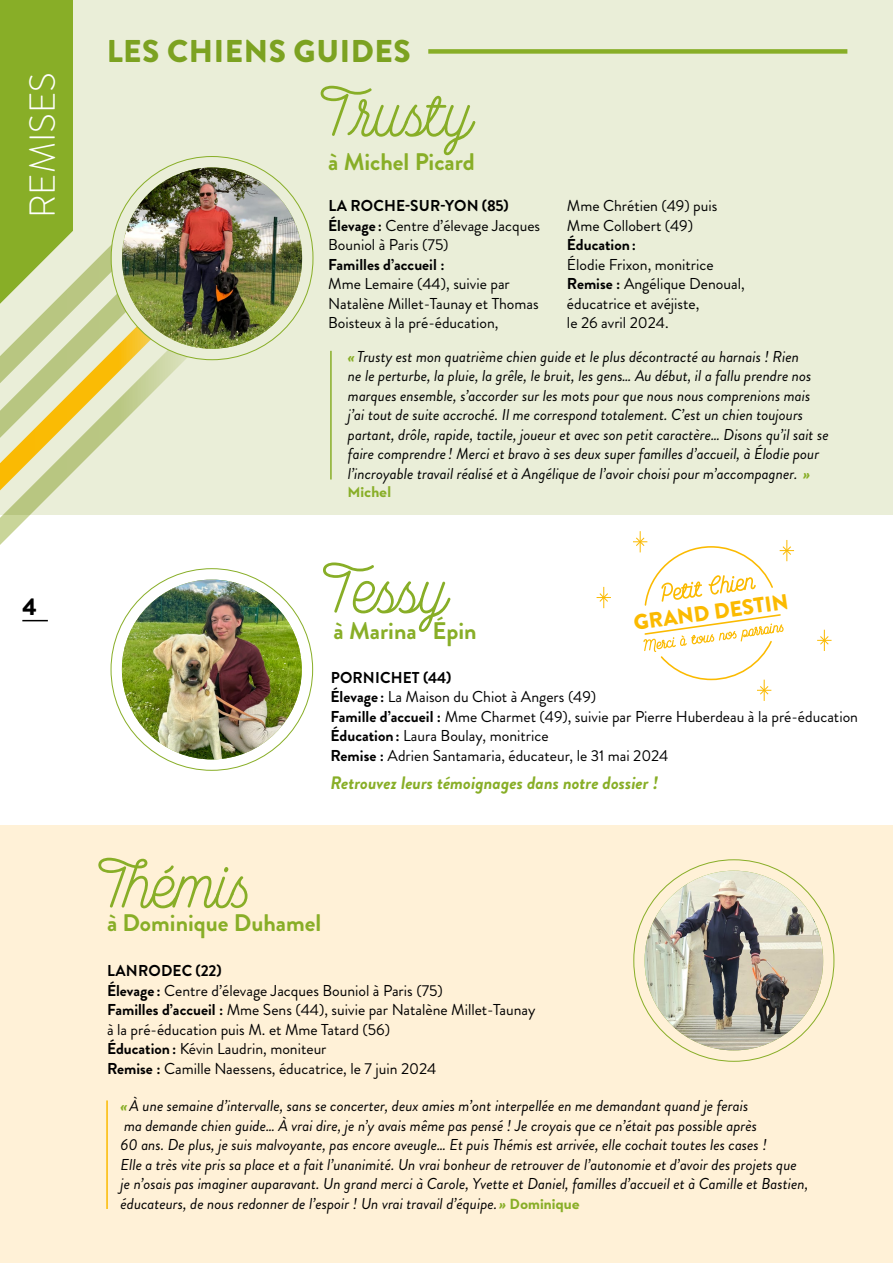
<style>
.page{position:relative;width:893px;height:1263px;background:#fff}
.page>*{position:absolute;margin:0;border:0;box-sizing:border-box;transform-origin:0 0}
.t1{font:500 60px "Lumen Script";letter-spacing:.015em;color:#88ae27}
.t2{font:300 36px "Brandon Grotesque";color:#fff}
.t3{font:900 31.5px "Brandon Grotesque";letter-spacing:.02em;color:#88ae27}
.t4{font:700 24px "Brandon Grotesque";color:#88ae27}
.t5{font:900 24px "Brandon Grotesque";color:#000}
.t6{font:900 21.6px "Brandon Grotesque";color:#fbba00}
.t7{font:italic 700 18px "Brandon Grotesque";color:#88ae27}
.t8{font:italic 15.75px/19.5px "Brandon Grotesque";color:#000}
.t9{font:15.75px/19.5px "Brandon Grotesque";color:#000}
.t10{font:700 15.75px "Brandon Grotesque";color:#000}
.t11{font:700 15px "Neutra Text";color:#88ae27}
.s1{font-weight:700}
.s2{font-weight:700;color:#88ae27}
.s3{font-family:"Neutra Text";font-weight:700;font-style:normal;font-size:15px;color:#88ae27}
</style>
<div class="page">
<div style="left:0;top:0;width:893px;height:514px;background:#eaeed8"></div>
<div style="left:0;top:0;width:72px;height:315px;background:#88ae27"></div>
<div style="left:428px;top:49px;width:419px;height:5px;background:#88ae27"></div>
<hr style="left:330px;top:351px;width:2px;height:128px;background:#88ae27">
<hr style="left:892px;top:379px;width:1px;height:421px;background:#fff1d7">
<div style="left:0;top:825px;width:893px;height:438px;background:#fff1d7"></div>
<svg style="left:0;top:220px;width:257px;height:387px"></svg>
<div style="left:111px;top:157px;width:202px;height:203px;background:#eaeed8;border-radius:101px"></div>
<img style="left:122px;top:167px;width:180px;height:182px;border-radius:90px">
<img style="left:645px;top:871px;width:178px;height:179px;border-radius:89px">
<hr style="left:106px;top:1100px;width:2px;height:109px;background:#fbba00">
<img style="left:122px;top:579px;width:180px;height:180px;border-radius:90px">
<svg style="left:633px;top:531px;width:161px;height:170px"></svg>
<svg style="left:597px;top:587px;width:14px;height:21px"></svg>
<svg style="left:817px;top:630px;width:14px;height:21px"></svg>
<h2 class="t2" style="left:18px;top:218px;width:147px;rotate:-90deg">REMISES</h2>
<h3 class="t5" style="left:22px;top:589px;width:16px">4</h3>
<h3 class="t3" style="left:106px;top:29px;width:306px">LES CHIENS GUIDES</h3>
<h1 class="t1" style="left:328px;top:75px;width:146px">Trusty</h1>
<h3 class="t4" style="left:328px;top:145px;width:148px">à Michel Picard</h3>
<p class="t9" style="left:328px;top:196px;width:213px"><span class="s1">LA ROCHE-SUR-YON (85)<br>Élevage :</span> Centre d’élevage Jacques<br>Bouniol à Paris (75)</p>
<p class="t10" style="left:328px;top:253px;width:118px">Familles d’accueil :</p>
<p class="t9" style="left:328px;top:274px;width:212px">Mme Lemaire (44), suivie par<br>Natalène Millet-Taunay et Thomas<br>Boisteux à la pré-éducation,</p>
<p class="t9" style="left:567px;top:196px;width:152px">Mme Chrétien (49) puis<br>Mme Collobert (49)</p>
<p class="t10" style="left:567px;top:234px;width:71px">Éducation:</p>
<p class="t9" style="left:567px;top:255px;width:179px">Élodie Frixon, monitrice<br><span class="s1">Remise :</span> Angélique Denoual, éducatrice et avéjiste,<br>le 26 avril 2024.</p>
<p class="t8" style="left:348px;top:347px;width:482px"><span class="s2">«</span> Trusty est mon quatrième chien guide et le plus décontracté au harnais ! Rien<br>ne le perturbe, la pluie, la grêle, le bruit, les gens… Au début, il a fallu prendre nos marques ensemble, s’accorder sur les mots pour que nous nous comprenions mais j’ai tout de suite accroché. Il me correspond totalement. C’est un chien toujours partant, drôle, rapide, tactile, joueur et avec son petit caractère… Disons qu’il sait se faire comprendre ! Merci et bravo à ses deux super familles d’accueil, à Élodie pour l’incroyable travail réalisé et à Angélique de l’avoir choisi pour m’accompagner. <span class="s2">»</span></p>
<p class="t11" style="left:348px;top:482px;width:45px">Michel</p>
<h1 class="t1" style="left:331px;top:552px;width:118px">Tessy</h1>
<p class="t9" style="left:331px;top:668px;width:529px"><span class="s1">PORNICHET (44)<br>Élevage :</span> La Maison du Chiot à Angers (49)<br><span class="s1">Famille d’accueil :</span> Mme Charmet (49), suivie par Pierre Huberdeau à la pré-éducation <span class="s1">Éducation:</span> Laura Boulay, monitrice<br><span class="s1">Remise :</span> Adrien Santamaria, éducateur, le 31 mai 2024</p>
<p class="t7" style="left:331px;top:770px;width:329px">Retrouvez leurs témoignages dans notre dossier !</p>
<h3 class="t6" style="left:632px;top:608px;width:158px;rotate:-8deg">GRAND DESTIN</h3>
<h3 class="t4" style="left:334px;top:614px;width:144px">à Marina Épin</h3>
<h1 class="t1" style="left:107px;top:847px;width:144px">Thémis</h1>
<h3 class="t4" style="left:107px;top:906px;width:216px">à Dominique Duhamel</h3>
<p class="t9" style="left:107px;top:961px;width:430px"><span class="s1">LANRODEC (22)<br>Élevage :</span> Centre d’élevage Jacques Bouniol à Paris (75)<br><span class="s1">Familles d’accueil :</span> Mme Sens (44), suivie par Natalène Millet-Taunay à la pré-éducation puis M. et Mme Tatard (56)<br><span class="s1">Éducation:</span> Kévin Laudrin, moniteur<br><span class="s1">Remise :</span> Camille Naessens, éducatrice, le 7 juin 2024</p>
<p class="t8" style="left:121px;top:1096px;width:689px"><span class="s2">«</span>À une semaine d’intervalle, sans se concerter, deux amies m’ont interpellée en me demandant quand je ferais<br>ma demande chien guide… À vrai dire, je n’y avais même pas pensé ! Je croyais que ce n’était pas possible après<br>60 ans. De plus, je suis malvoyante, pas encore aveugle… Et puis Thémis est arrivée, elle cochait toutes les cases !<br>Elle a très vite pris sa place et a fait l’unanimité. Un vrai bonheur de retrouver de l’autonomie et d’avoir des projets que je n’osais pas imaginer auparavant. Un grand merci à Carole, Yvette et Daniel, familles d’accueil et à Camille et Bastien, éducateurs, de nous redonner de l’espoir ! Un vrai travail d’équipe. <span class="s2">»</span> <span class="s3">Dominique</span></p>
</div>
